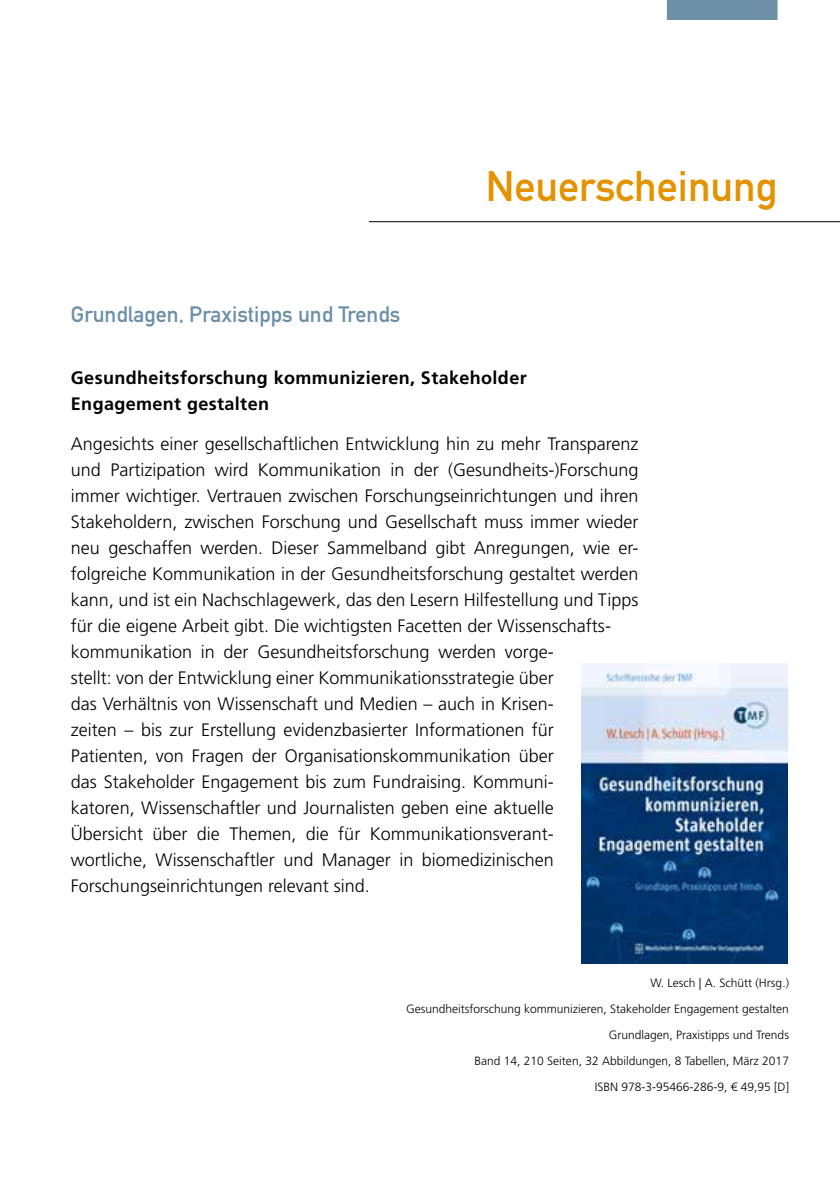
<style>
.page{position:relative;width:840px;height:1191px;background:#fff}
.page>*{position:absolute;margin:0;border:0;box-sizing:border-box;transform-origin:0 0}
.t1{font:42px "DIN Mittelschrift Std";color:#e49200}
.t2{font:22px "DIN Mittelschrift Std";color:#6d90a7}
.t3{font:300 18px/26px "Frutiger LT Std";color:#000}
.t4{font:700 18px/26px "Frutiger LT Std";letter-spacing:.02em;color:#000}
.t5{font:300 12px/26px "Frutiger LT Std";color:#000;text-align:right}
</style>
<div class="page">
<div style="left:666px;top:0;width:111px;height:20px;background:#6d90a7"></div>
<hr style="left:369px;top:221px;width:470px;height:1px;background:#000">
<img style="left:581px;top:663px;width:205px;height:300px">
<p class="t2" style="left:71px;top:301px;width:331px">Grundlagen, Praxistipps und Trends</p>
<h1 class="t1" style="left:485px;top:162px;width:293px">Neuerscheinung</h1>
<p class="t4" style="left:71px;top:365px;width:457px">Gesundheitsforschung kommunizieren, Stakeholder<br>Engagement gestalten</p>
<p class="t3" style="left:71px;top:431px;width:568px">Angesichts einer gesellschaftlichen Entwicklung hin zu mehr Transparenz und Partizipation wird Kommunikation in der (Gesundheits-)Forschung immer wichtiger. Vertrauen zwischen Forschungseinrichtungen und ihren Stakeholdern, zwischen Forschung und Gesellschaft muss immer wieder neu geschaffen werden. Dieser Sammelband gibt Anregungen, wie er&shy;folgreiche Kommunikation in der Gesundheitsforschung gestaltet werden kann, und ist ein Nachschlagewerk, das den Lesern Hilfestellung und Tipps für die eigene Arbeit gibt. Die wichtigsten Facetten der Wissenschafts&shy;kommunikation in der Gesundheitsforschung werden vorge-<br>stellt: von der Entwicklung einer Kommunikationsstrategie über<br>das Verhältnis von Wissenschaft und Medien – auch in Krisen-<br>zeiten – bis zur Erstellung evidenzbasierter Informationen für<br>Patienten, von Fragen der Organisationskommunikation über<br>das Stakeholder Engagement bis zum Fundraising. Kommuni-<br>katoren, Wissenschaftler und Journalisten geben eine aktuelle<br>Übersicht über die Themen, die für Kommunikationsverant-<br>wortliche, Wissenschaftler und Manager in biomedizinischen Forschungseinrichtungen relevant sind.</p>
<p class="t5" style="left:406px;top:969px;width:384px">W. Lesch | A. Schütt (Hrsg.)<br>Gesundheitsforschung kommunizieren, Stakeholder Engagement gestalten Grundlagen, Praxistipps und Trends<br>Band 14, 210 Seiten, 32 Abbildungen, 8 Tabellen, März 2017<br>ISBN 978-3-95466-286-9, € 49,95 [D]</p>
</div>
